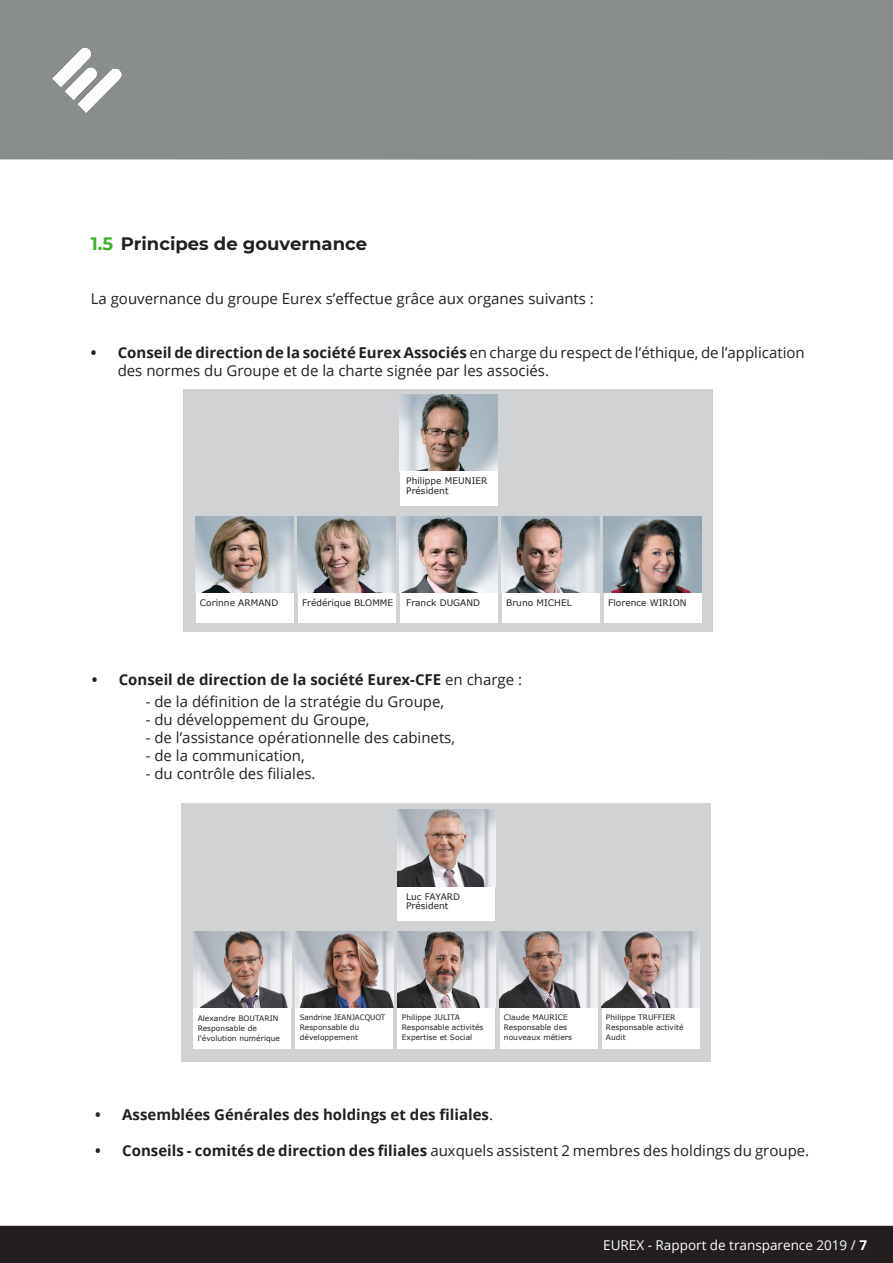
<style>
.page{position:relative;width:893px;height:1263px;background:#fff}
.page>*{position:absolute;margin:0;border:0;box-sizing:border-box;transform-origin:0 0}
.t1{font:700 18px "Montserrat";color:#231f20}
.t2{font:15px/18px "Open Sans";color:#231f20}
.t3{font:700 15px "Open Sans";color:#231f20}
.t4{font:13.5px "Open Sans";color:#fff}
.t5{font:9px "Verdana";letter-spacing:.005em;color:#231f20}
.t6{font:7.5px/9.8px "Verdana";letter-spacing:.005em;color:#231f20}
.t7{font:7.5px "Verdana";letter-spacing:.005em;color:#231f20;scale:.96 1}
.s1{color:#43b02a}
.s2{font-weight:700}
.s3{font-weight:400}
</style>
<div class="page">
<div style="left:183px;top:389px;width:529px;height:242px;background:#d1d2d4"></div>
<div style="left:0;top:1226px;width:893px;height:37px;background:#231f20"></div>
<div style="left:0;top:0;width:893px;height:160px;background:#898d8d"></div>
<div style="left:182px;top:803px;width:529px;height:259px;background:#d1d2d4"></div>
<div style="left:398px;top:886px;width:97px;height:34px;background:#fff"></div>
<img style="left:193px;top:931px;width:98px;height:77px">
<div style="left:193px;top:1008px;width:98px;height:40px;background:#fff"></div>
<div style="left:296px;top:1008px;width:97px;height:40px;background:#fff"></div>
<img style="left:398px;top:931px;width:97px;height:77px">
<div style="left:398px;top:1008px;width:97px;height:40px;background:#fff"></div>
<img style="left:500px;top:931px;width:97px;height:77px">
<div style="left:500px;top:1008px;width:97px;height:40px;background:#fff"></div>
<img style="left:602px;top:931px;width:97px;height:77px">
<div style="left:602px;top:1008px;width:97px;height:40px;background:#fff"></div>
<img style="left:398px;top:810px;width:97px;height:76px">
<img style="left:296px;top:931px;width:97px;height:77px">
<img style="left:400px;top:395px;width:98px;height:76px">
<div style="left:400px;top:471px;width:98px;height:34px;background:#fff"></div>
<img style="left:196px;top:516px;width:98px;height:77px">
<div style="left:196px;top:593px;width:98px;height:29px;background:#fff"></div>
<img style="left:298px;top:516px;width:98px;height:77px">
<div style="left:298px;top:593px;width:98px;height:29px;background:#fff"></div>
<img style="left:400px;top:516px;width:98px;height:77px">
<div style="left:400px;top:593px;width:98px;height:29px;background:#fff"></div>
<img style="left:502px;top:516px;width:98px;height:77px">
<div style="left:502px;top:593px;width:98px;height:29px;background:#fff"></div>
<img style="left:604px;top:516px;width:98px;height:77px">
<div style="left:604px;top:593px;width:98px;height:29px;background:#fff"></div>
<img style="left:52px;top:47px;width:70px;height:65px">
<p class="t1" style="left:91px;top:230px;width:278px"><span class="s1">1.5</span> Principes de gouvernance</p>
<p class="t2" style="left:91px;top:289px;width:505px">La gouvernance du groupe Eurex s’effectue grâce aux organes suivants :</p>
<p class="t2" style="left:118px;top:343px;width:688px;text-indent:-27px"><span class="s2">• Conseil de direction de la société Eurex Associés</span> en charge du respect de l’éthique, de l’application des normes du Groupe et de la charte signée par les associés.</p>
<p class="t5" style="left:406px;top:475px;width:83px">Philippe MEUNIER</p>
<p class="t5" style="left:406px;top:485px;width:44px">Président</p>
<p class="t5" style="left:200px;top:596px;width:80px">Corinne ARMAND</p>
<p class="t5" style="left:302px;top:596px;width:93px">Frédérique BLOMME</p>
<p class="t5" style="left:406px;top:596px;width:76px">Franck DUGAND</p>
<p class="t5" style="left:506px;top:596px;width:67px">Bruno MICHEL</p>
<p class="t5" style="left:608px;top:596px;width:80px">Florence WIRION</p>
<p class="t3" style="left:92px;top:669px;width:432px">• Conseil de direction de la société Eurex-CFE <span class="s3">en charge :</span></p>
<p class="t2" style="left:146px;top:692px;width:300px">- de la définition de la stratégie du Groupe,</p>
<p class="t2" style="left:146px;top:710px;width:225px">- du développement du Groupe,</p>
<p class="t2" style="left:146px;top:728px;width:311px">- de l’assistance opérationnelle des cabinets,</p>
<p class="t2" style="left:146px;top:746px;width:161px">- de la communication,</p>
<p class="t2" style="left:146px;top:764px;width:171px">- du contrôle des filiales.</p>
<p class="t5" style="left:406px;top:890px;width:56px">Luc FAYARD</p>
<p class="t5" style="left:406px;top:900px;width:44px">Président</p>
<p class="t6" style="left:198px;top:1013px;width:82px">Alexandre BOUTARIN</p>
<p class="t6" style="left:198px;top:1023px;width:84px">Responsable de l'évolution numérique</p>
<p class="t7" style="left:300px;top:1012px;width:91px">Sandrine JEANJACQUOT</p>
<p class="t6" style="left:300px;top:1022px;width:61px">Responsable du développement</p>
<p class="t6" style="left:402px;top:1012px;width:59px">Philippe JULITA</p>
<p class="t6" style="left:402px;top:1022px;width:83px">Responsable activités<br>Expertise et Social</p>
<p class="t6" style="left:504px;top:1012px;width:66px">Claude MAURICE</p>
<p class="t6" style="left:504px;top:1022px;width:70px">Responsable des nouveaux métiers</p>
<p class="t6" style="left:606px;top:1012px;width:71px">Philippe TRUFFIER</p>
<p class="t6" style="left:606px;top:1022px;width:79px">Responsable activité<br>Audit</p>
<p class="t3" style="left:95px;top:1104px;width:399px">• Assemblées Générales des holdings et des filiales<span class="s3">.</span></p>
<p class="t2" style="left:95px;top:1141px;width:715px"><span class="s2">• Conseils - comités de direction des filiales</span> auxquels assistent 2 membres des holdings du groupe.</p>
<p class="t4" style="left:603px;top:1236px;width:265px">EUREX - Rapport de transparence 2019 / <span class="s2">7</span></p>
</div>
